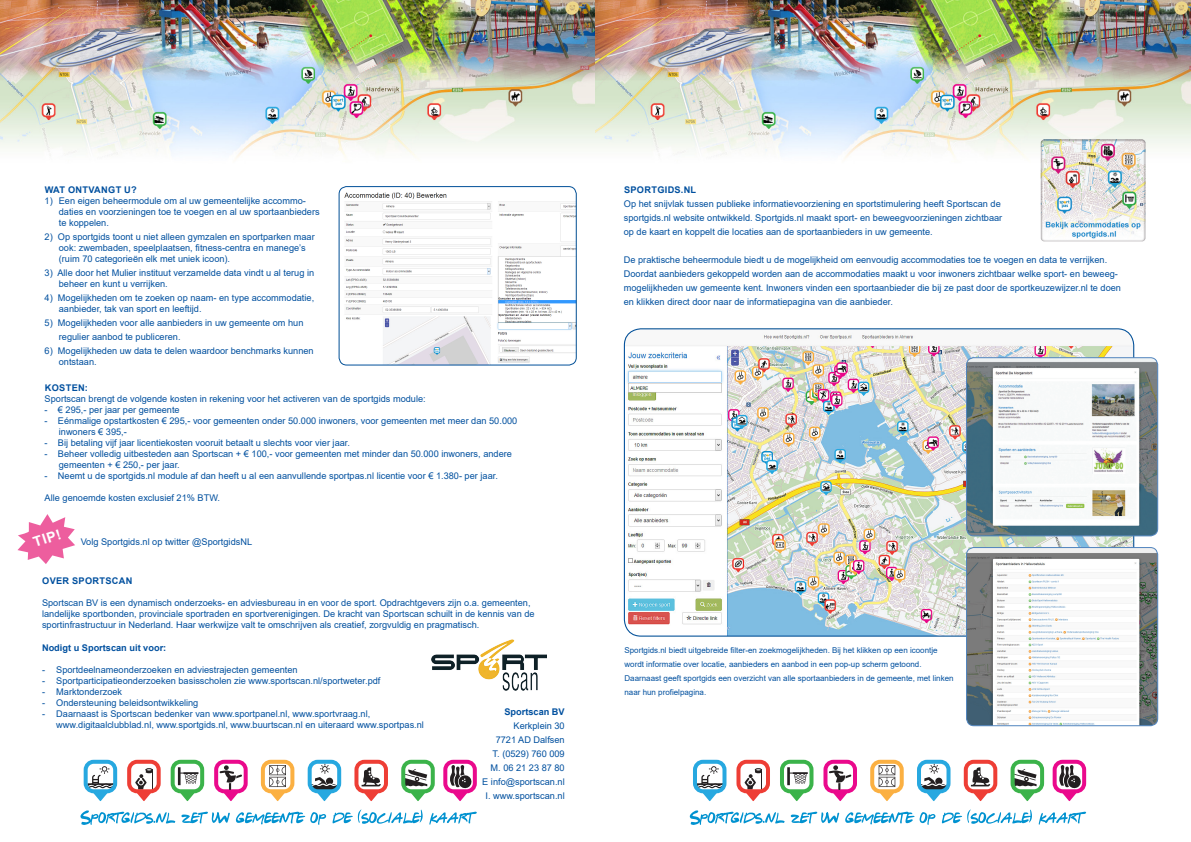
<style>
.page{position:relative;width:1191px;height:842px;background:#fff}
.page>*{position:absolute;margin:0;border:0;box-sizing:border-box;transform-origin:0 0}
.t1{font:700 14px "Arial";color:#fff}
.t2{font:9.2px/11px "Arial";color:#01509f}
.t3{font:700 9.2px "Arial";letter-spacing:.035em;color:#01509f}
.t4{font:700 9.2px "Arial";color:#01509f}
.t5{font:8px/14px "Arial";color:#01509f}
</style>
<div class="page">
<img style="left:0;top:0;width:595px;height:159px">
<svg style="left:80px;top:809px;width:397px;height:16px"></svg>
<div style="left:261px;top:760px;width:33px;height:33px;border:4px solid #fbb042;border-radius:8px"></div>
<svg style="left:269px;top:765px;width:17px;height:36px"></svg>
<div style="left:311px;top:785px;width:27px;height:5px;background:#231f20"></div>
<div style="left:308px;top:760px;width:33px;height:33px;border:4px solid #27a8e0;border-radius:8px"></div>
<svg style="left:317px;top:792px;width:14px;height:9px"></svg>
<svg style="left:311px;top:764px;width:27px;height:22px"></svg>
<div style="left:354px;top:760px;width:34px;height:33px;border:4px solid #ee3e35;border-radius:8px"></div>
<svg style="left:364px;top:792px;width:14px;height:9px"></svg>
<svg style="left:361px;top:767px;width:20px;height:19px"></svg>
<svg style="left:406px;top:769px;width:21px;height:17px"></svg>
<div style="left:401px;top:760px;width:34px;height:33px;border:4px solid #3bb34a;border-radius:8px"></div>
<svg style="left:411px;top:792px;width:14px;height:9px"></svg>
<div style="left:443px;top:760px;width:34px;height:33px;border:4px solid #ea098c;border-radius:8px"></div>
<svg style="left:450px;top:765px;width:23px;height:36px"></svg>
<div style="left:214px;top:760px;width:34px;height:33px;border:4px solid #ea098c;border-radius:8px"></div>
<svg style="left:220px;top:765px;width:22px;height:36px"></svg>
<svg style="left:178px;top:767px;width:20px;height:18px"></svg>
<div style="left:171px;top:760px;width:33px;height:33px;border:4px solid #3bb34a;border-radius:8px"></div>
<svg style="left:180px;top:792px;width:14px;height:9px"></svg>
<div style="left:127px;top:760px;width:34px;height:33px;border:4px solid #ee3e35;border-radius:8px"></div>
<svg style="left:135px;top:768px;width:18px;height:33px"></svg>
<svg style="left:89px;top:766px;width:23px;height:35px"></svg>
<div style="left:84px;top:760px;width:33px;height:33px;border:4px solid #27a8e0;border-radius:8px"></div>
<img style="left:595px;top:0;width:596px;height:159px">
<svg style="left:690px;top:809px;width:396px;height:16px"></svg>
<div style="left:870px;top:760px;width:33px;height:33px;border:4px solid #fbb042;border-radius:8px"></div>
<svg style="left:878px;top:765px;width:17px;height:36px"></svg>
<div style="left:920px;top:785px;width:27px;height:5px;background:#231f20"></div>
<div style="left:917px;top:760px;width:33px;height:33px;border:4px solid #27a8e0;border-radius:8px"></div>
<svg style="left:926px;top:792px;width:14px;height:9px"></svg>
<svg style="left:920px;top:764px;width:27px;height:22px"></svg>
<div style="left:963px;top:760px;width:34px;height:33px;border:4px solid #ee3e35;border-radius:8px"></div>
<svg style="left:973px;top:792px;width:14px;height:9px"></svg>
<svg style="left:971px;top:767px;width:19px;height:19px"></svg>
<svg style="left:1015px;top:769px;width:21px;height:17px"></svg>
<div style="left:1010px;top:760px;width:34px;height:33px;border:4px solid #3bb34a;border-radius:8px"></div>
<svg style="left:1020px;top:792px;width:14px;height:9px"></svg>
<div style="left:1052px;top:760px;width:34px;height:33px;border:4px solid #ea098c;border-radius:8px"></div>
<svg style="left:1059px;top:765px;width:23px;height:36px"></svg>
<div style="left:823px;top:760px;width:34px;height:33px;border:4px solid #ea098c;border-radius:8px"></div>
<svg style="left:829px;top:765px;width:22px;height:36px"></svg>
<svg style="left:787px;top:767px;width:20px;height:18px"></svg>
<div style="left:780px;top:760px;width:33px;height:33px;border:4px solid #3bb34a;border-radius:8px"></div>
<svg style="left:789px;top:792px;width:14px;height:9px"></svg>
<div style="left:736px;top:760px;width:34px;height:33px;border:4px solid #ee3e35;border-radius:8px"></div>
<svg style="left:744px;top:768px;width:18px;height:33px"></svg>
<svg style="left:698px;top:766px;width:23px;height:35px"></svg>
<div style="left:693px;top:760px;width:33px;height:33px;border:4px solid #27a8e0;border-radius:8px"></div>
<img style="left:432px;top:640px;width:114px;height:51px">
<svg style="left:17px;top:514px;width:58px;height:50px"></svg>
<img style="left:339px;top:187px;width:237px;height:178px">
<div style="left:339px;top:186px;width:237px;height:179px;border:1px solid #01509f;border-radius:8px"></div>
<img style="left:1038px;top:137px;width:110px;height:105px">
<img style="left:624px;top:329px;width:509px;height:307px">
<img style="left:966px;top:358px;width:191px;height:178px">
<div style="left:966px;top:357px;width:192px;height:179px;border:1px solid #5084be;border-radius:7px"></div>
<img style="left:966px;top:547px;width:191px;height:179px">
<div style="left:966px;top:547px;width:192px;height:179px;border:1px solid #5084be;border-radius:7px"></div>
<p class="t3" style="left:45px;top:183px;width:93px">WAT ONTVANGT U?</p>
<p class="t2" style="left:45px;top:195px;width:263px">1) Een eigen beheermodule om al uw gemeentelijke accommo-</p>
<p class="t2" style="left:59px;top:206px;width:262px">daties en voorzieningen toe te voegen en al uw sportaanbieders te koppelen.</p>
<p class="t2" style="left:59px;top:231px;width:257px;text-indent:-14px">2) Op sportgids toont u niet alleen gymzalen en sportparken maar ook: zwembaden, speelplaatsen, fitness-centra en manege’s (ruim 70 categorieën elk met uniek icoon).</p>
<p class="t2" style="left:59px;top:267px;width:257px;text-indent:-14px">3) Alle door het Mulier instituut verzamelde data vindt u al terug in beheer en kunt u verrijken.</p>
<p class="t2" style="left:59px;top:293px;width:257px;text-indent:-14px">4) Mogelijkheden om te zoeken op naam- en type accommodatie, aanbieder, tak van sport en leeftijd.</p>
<p class="t2" style="left:59px;top:316px;width:246px;line-height:14px;text-indent:-14px">5) Mogelijkheden voor alle aanbieders in uw gemeente om hun regulier aanbod te publiceren.</p>
<p class="t2" style="left:59px;top:346px;width:256px;text-indent:-14px">6) Mogelijkheden uw data te delen waardoor benchmarks kunnen ontstaan.</p>
<p class="t3" style="left:45px;top:381px;width:45px">KOSTEN:</p>
<p class="t2" style="left:45px;top:393px;width:382px">Sportscan brengt de volgende kosten in rekening voor het activeren van de sportgids module:</p>
<p class="t2" style="left:45px;top:404px;width:137px">- € 295,- per jaar per gemeente</p>
<p class="t2" style="left:45px;top:415px;width:474px">- Eénmalige opstartkosten € 295,- voor gemeenten onder 50.000 inwoners, voor gemeenten met meer dan 50.000</p>
<p class="t2" style="left:59px;top:426px;width:70px">inwoners € 395,-</p>
<p class="t2" style="left:45px;top:437px;width:307px">- Bij betaling vijf jaar licentiekosten vooruit betaalt u slechts voor vier jaar.</p>
<p class="t2" style="left:59px;top:448px;width:454px;text-indent:-14px">- Beheer volledig uitbesteden aan Sportscan + € 100,- voor gemeenten met minder dan 50.000 inwoners, andere gemeenten + € 250,- per jaar.</p>
<p class="t2" style="left:45px;top:470px;width:455px">- Neemt u de sportgids.nl module af dan heeft u al een aanvullende sportpas.nl licentie voor € 1.380- per jaar.</p>
<p class="t2" style="left:45px;top:492px;width:177px">Alle genoemde kosten exclusief 21% BTW.</p>
<p class="t2" style="left:81px;top:537px;width:173px">Volg Sportgids.nl op twitter @SportgidsNL</p>
<p class="t1" style="left:31px;top:533px;width:30px;rotate:-18deg">TIP!</p>
<p class="t3" style="left:42px;top:575px;width:92px">OVER SPORTSCAN</p>
<p class="t2" style="left:42px;top:598px;width:490px">Sportscan BV is een dynamisch onderzoeks- en adviesbureau in en voor de sport. Opdrachtgevers zijn o.a. gemeenten,</p>
<p class="t2" style="left:42px;top:609px;width:494px">landelijke sportbonden, provinciale sportraden en sportverenigingen. De kracht van Sportscan schuilt in de kennis van de</p>
<p class="t2" style="left:42px;top:620px;width:439px">sportinfrastructuur in Nederland. Haar werkwijze valt te omschrijven als creatief, zorgvuldig en pragmatisch.</p>
<p class="t4" style="left:42px;top:641px;width:126px">Nodigt u Sportscan uit voor:</p>
<p class="t2" style="left:42px;top:664px;width:257px">- Sportdeelnameonderzoeken en adviestrajecten gemeenten</p>
<p class="t2" style="left:42px;top:675px;width:340px">- Sportparticipatieonderzoeken basisscholen zie www.sportscan.nl/sportweter.pdf</p>
<p class="t2" style="left:42px;top:686px;width:82px">- Marktonderzoek</p>
<p class="t2" style="left:42px;top:697px;width:158px">- Ondersteuning beleidsontwikkeling</p>
<p class="t2" style="left:42px;top:708px;width:330px">- Daarnaast is Sportscan bedenker van www.sportpanel.nl, www.sportvraag.nl,</p>
<p class="t2" style="left:56px;top:719px;width:369px">www.digitaalclubblad.nl, www.sportgids.nl, www.buurtscan.nl en uiteraard www.sportpas.nl</p>
<p class="t4" style="left:504px;top:705px;width:62px">Sportscan BV</p>
<p class="t2" style="left:513px;top:720px;width:53px">Kerkplein 30</p>
<p class="t2" style="left:496px;top:734px;width:71px">7721 AD Dalfsen</p>
<p class="t2" style="left:492px;top:748px;width:74px">T. (0529) 760 009</p>
<p class="t2" style="left:490px;top:762px;width:76px">M. 06 21 23 87 80</p>
<p class="t2" style="left:482px;top:776px;width:84px">E info@sportscan.nl</p>
<p class="t2" style="left:485px;top:790px;width:81px">I. www.sportscan.nl</p>
<p class="t3" style="left:624px;top:183px;width:74px">SPORTGIDS.NL</p>
<p class="t2" style="left:624px;top:197px;width:380px;line-height:14px">Op het snijvlak tussen publieke informatievoorziening en sportstimulering heeft Sportscan de sportgids.nl website ontwikkeld. Sportgids.nl maakt sport- en beweegvoorzieningen zichtbaar op de kaart en koppelt die locaties aan de sportaanbieders in uw gemeente.</p>
<p class="t2" style="left:624px;top:253px;width:499px;line-height:14px">De praktische beheermodule biedt u de mogelijkheid om eenvoudig accommodaties toe te voegen en data te verrijken.<br>Doordat aanbieders gekoppeld worden aan de accommodaties maakt u voor inwoners zichtbaar welke sport- en beweeg&shy;mogelijkheden uw gemeente kent. Inwoners vinden een sportaanbieder die bij ze past door de sportkeuzewijzer.nl te doen en klikken direct door naar de informatiepagina van die aanbieder.</p>
<p class="t5" style="left:624px;top:644px;width:315px">Sportgids.nl biedt uitgebreide filter-en zoekmogelijkheden. Bij het klikken op een icoontje wordt informatie over locatie, aanbieders en aanbod in een pop-up scherm getoond.</p>
<p class="t5" style="left:624px;top:672px;width:331px">Daarnaast geeft sportgids een overzicht van alle sportaanbieders in de gemeente, met linken naar hun profielpagina.</p>
</div>
